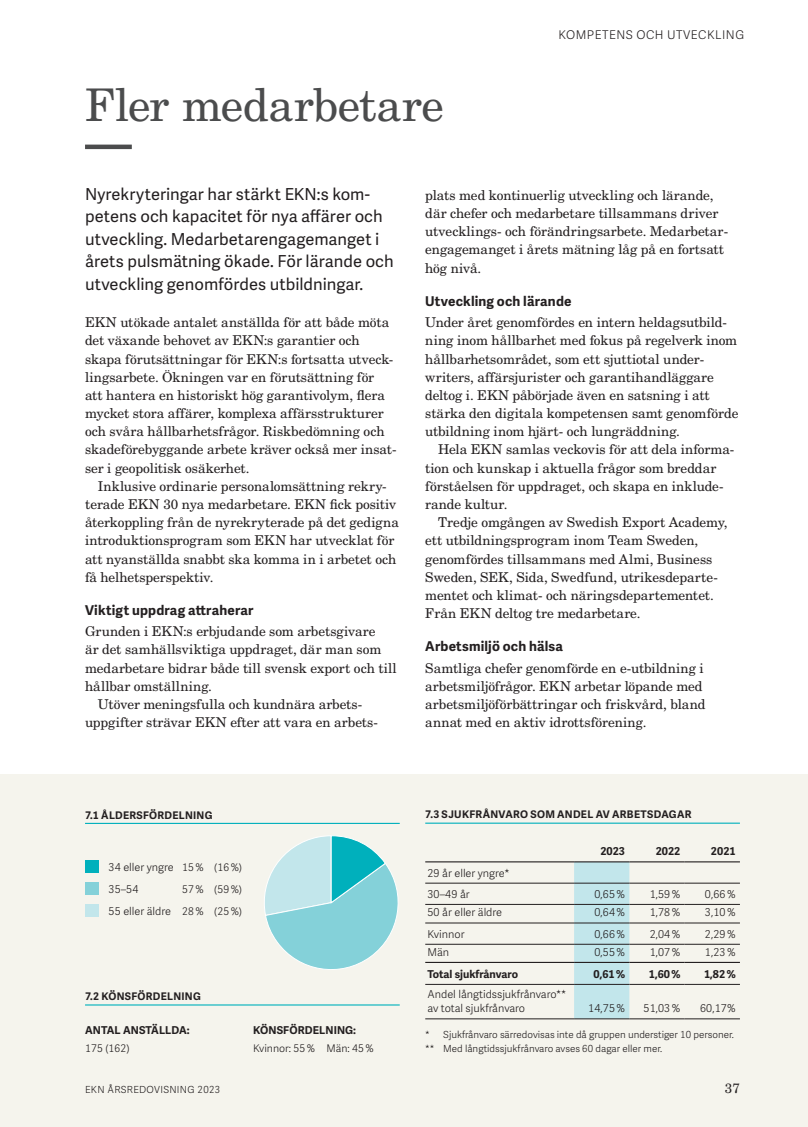
<style>
.page{position:relative;width:808px;height:1127px;background:#fff}
.page>*{position:absolute;margin:0;border:0;box-sizing:border-box;transform-origin:0 0}
.Rubrik{font:45px "New Century Schlbk LT Std";letter-spacing:-.01em;color:#4b4c4d}
.Ingress{font:16.5px/22.5px "Adelle Sans";color:#231f20}
.Brödtext_utan_indrag{font:13.5px/18.1px "New Century Schlbk LT Std";letter-spacing:-.005em;color:#231f20}
.Brödtext_med_indrag{font:13.5px/18.1px "New Century Schlbk LT Std";color:#231f20}
.Mellanrubrik{font:700 13.5px "Adelle Sans";letter-spacing:.01em;color:#231f20}
.t1{font:300 12px "Adelle Sans";letter-spacing:.04em;color:#231f20}
.t2{font:300 10.8px/14px "Adelle Sans";color:#231f20}
.t3{font:700 10.8px "Adelle Sans";color:#231f20}
.t4{font:700 10.5px "Adelle Sans";letter-spacing:.03em;color:#231f20}
.t5{font:300 10.5px "Adelle Sans";color:#231f20}
.t6{font:300 9.75px "Adelle Sans";color:#231f20}
.t7{font:300 9.75px "Adelle Sans";letter-spacing:.03em;color:#231f20}
</style>
<div class="page">
<div style="left:0;top:774px;width:808px;height:353px;background:#f5f4ed"></div>
<div style="left:85px;top:860px;width:14px;height:13px;background:#00b0bc"></div>
<div style="left:85px;top:882px;width:14px;height:13px;background:#84d1d9"></div>
<div style="left:85px;top:904px;width:14px;height:13px;background:#c2e6eb"></div>
<hr style="left:85px;top:823px;width:315px;height:1px;background:#00b0bc">
<svg style="left:264px;top:835px;width:134px;height:135px"></svg>
<hr style="left:85px;top:1004px;width:315px;height:1px;background:#00b0bc">
<hr style="left:425px;top:822px;width:315px;height:2px;background:#00b0bc">
<div style="left:574px;top:862px;width:55px;height:156px;background:#c2e6eb"></div>
<hr style="left:425px;top:1018px;width:149px;height:1px;background:#231f20">
<hr style="left:425px;top:883px;width:149px;height:1px;background:#231f20">
<hr style="left:574px;top:883px;width:55px;height:1px;background:#231f20">
<hr style="left:629px;top:883px;width:56px;height:1px;background:#231f20">
<hr style="left:685px;top:883px;width:55px;height:1px;background:#231f20">
<hr style="left:425px;top:861px;width:149px;height:1px;background:#231f20">
<hr style="left:574px;top:861px;width:55px;height:1px;background:#231f20">
<hr style="left:629px;top:861px;width:56px;height:1px;background:#231f20">
<hr style="left:685px;top:861px;width:55px;height:1px;background:#231f20">
<hr style="left:425px;top:904px;width:149px;height:1px;background:#231f20">
<hr style="left:574px;top:904px;width:55px;height:1px;background:#231f20">
<hr style="left:629px;top:904px;width:56px;height:1px;background:#231f20">
<hr style="left:685px;top:904px;width:55px;height:1px;background:#231f20">
<hr style="left:425px;top:923px;width:149px;height:1px;background:#231f20">
<hr style="left:574px;top:923px;width:55px;height:1px;background:#231f20">
<hr style="left:629px;top:923px;width:56px;height:1px;background:#231f20">
<hr style="left:685px;top:923px;width:55px;height:1px;background:#231f20">
<hr style="left:425px;top:944px;width:149px;height:1px;background:#231f20">
<hr style="left:574px;top:944px;width:55px;height:1px;background:#231f20">
<hr style="left:629px;top:944px;width:56px;height:1px;background:#231f20">
<hr style="left:685px;top:944px;width:55px;height:1px;background:#231f20">
<hr style="left:425px;top:962px;width:149px;height:1px;background:#231f20">
<hr style="left:574px;top:962px;width:55px;height:1px;background:#231f20">
<hr style="left:629px;top:962px;width:56px;height:1px;background:#231f20">
<hr style="left:685px;top:962px;width:55px;height:1px;background:#231f20">
<hr style="left:425px;top:984px;width:149px;height:1px;background:#231f20">
<hr style="left:574px;top:984px;width:55px;height:1px;background:#231f20">
<hr style="left:629px;top:984px;width:56px;height:1px;background:#231f20">
<hr style="left:685px;top:984px;width:55px;height:1px;background:#231f20">
<hr style="left:574px;top:1018px;width:55px;height:1px;background:#231f20">
<hr style="left:629px;top:1018px;width:56px;height:1px;background:#231f20">
<hr style="left:685px;top:1018px;width:55px;height:1px;background:#231f20">
<hr style="left:85px;top:145px;width:47px;height:4px;background:#4b4c4d">
<h1 class="Rubrik" style="left:85px;top:77px;width:361px">Fler medarbetare</h1>
<p class="t1" style="left:558px;top:28px;width:187px">KOMPETENS OCH UTVECKLING</p>
<p class="Ingress" style="left:85px;top:183px;width:310px">Nyrekryteringar har stärkt EKN:s kom&shy;petens och kapacitet för nya affärer och utveckling. Medarbetarengagemanget i årets pulsmätning ökade. För lärande och utveckling genomfördes utbildningar.</p>
<p class="Brödtext_utan_indrag" style="left:85px;top:313px;width:313px">EKN utökade antalet anställda för att både möta det växande behovet av EKN:s garantier och skapa förutsättningar för EKN:s fortsatta utveck&shy;lingsarbete. Ökningen var en förutsättning för<br>att hantera en historiskt hög garantivolym, flera mycket stora affärer, komplexa affärsstrukturer och svåra hållbarhetsfrågor. Riskbedömning och skadeförebyggande arbete kräver också mer insat&shy;ser i geopolitisk osäkerhet.</p>
<p class="Brödtext_med_indrag" style="left:85px;top:477px;width:315px;text-indent:13px">Inklusive ordinarie personalomsättning rekry&shy;terade EKN 30 nya medarbetare. EKN fick positiv återkoppling från de nyrekryterade på det gedigna introduktionsprogram som EKN har utvecklat för att nyanställda snabbt ska komma in i arbetet och få helhetsperspektiv.</p>
<p class="Mellanrubrik" style="left:85px;top:602px;width:170px">Viktigt uppdrag attraherar</p>
<p class="Brödtext_utan_indrag" style="left:85px;top:622px;width:313px">Grunden i EKN:s erbjudande som arbetsgivare<br>är det samhällsviktiga uppdraget, där man som medarbetare bidrar både till svensk export och till hållbar omställning.</p>
<p class="Brödtext_med_indrag" style="left:85px;top:695px;width:294px;text-align:center">Utöver meningsfulla och kundnära arbets&shy;uppgifter strävar EKN efter att vara en arbets-</p>
<p class="Brödtext_med_indrag" style="left:425px;top:186px;width:303px">plats med kontinuerlig utveckling och lärande, där chefer och medarbetare tillsammans driver utvecklings- och förändringsarbete. Medarbetar&shy;engagemanget i årets mätning låg på en fortsatt hög nivå.</p>
<p class="Mellanrubrik" style="left:425px;top:293px;width:148px">Utveckling och lärande</p>
<p class="Brödtext_utan_indrag" style="left:425px;top:313px;width:315px">Under året genomfördes en intern heldagsutbild&shy;ning inom hållbarhet med fokus på regelverk inom hållbarhetsområdet, som ett sjuttiotal under&shy;writers, affärsjurister och garantihandläggare deltog i. EKN påbörjade även en satsning i att stärka den digitala kompetensen samt genomförde utbildning inom hjärt- och lungräddning.</p>
<p class="Brödtext_med_indrag" style="left:425px;top:440px;width:311px;text-indent:13px">Hela EKN samlas veckovis för att dela informa&shy;tion och kunskap i aktuella frågor som breddar förståelsen för uppdraget, och skapa en inklude&shy;rande kultur.</p>
<p class="Brödtext_med_indrag" style="left:425px;top:513px;width:304px;text-indent:13px">Tredje omgången av Swedish Export Academy, ett utbildningsprogram inom Team Sweden, genomfördes tillsammans med Almi, Business Sweden, SEK, Sida, Swedfund, utrikesdeparte&shy;mentet och klimat- och näringsdepartementet.<br>Från EKN deltog tre medarbetare.</p>
<p class="Mellanrubrik" style="left:425px;top:638px;width:139px">Arbetsmiljö och hälsa</p>
<p class="Brödtext_utan_indrag" style="left:425px;top:659px;width:282px">Samtliga chefer genomförde en e-utbildning i arbetsmiljöfrågor. EKN arbetar löpande med arbetsmiljöförbättringar och friskvård, bland annat med en aktiv idrottsförening.</p>
<p class="t4" style="left:85px;top:808px;width:129px">7.1 ÅLDERSFÖRDELNING</p>
<p class="t2" style="left:108px;top:860px;width:67px">34 eller yngre</p>
<p class="t5" style="left:182px;top:861px;width:23px">15 %</p>
<p class="t5" style="left:214px;top:861px;width:29px">(16 %)</p>
<p class="t2" style="left:108px;top:882px;width:32px">35–54</p>
<p class="t5" style="left:182px;top:883px;width:23px">57 %</p>
<p class="t5" style="left:214px;top:883px;width:29px">(59 %)</p>
<p class="t2" style="left:108px;top:904px;width:64px">55 eller äldre</p>
<p class="t5" style="left:182px;top:905px;width:23px">28 %</p>
<p class="t5" style="left:214px;top:905px;width:29px">(25 %)</p>
<p class="t4" style="left:85px;top:990px;width:117px">7.2 KÖNSFÖRDELNING</p>
<p class="t3" style="left:85px;top:1024px;width:106px">ANTAL ANSTÄLLDA:</p>
<p class="t5" style="left:85px;top:1042px;width:46px">175 (162)</p>
<p class="t3" style="left:253px;top:1024px;width:105px">KÖNSFÖRDELNING:</p>
<p class="t5" style="left:253px;top:1042px;width:122px">Kvinnor: 55 % Män: 45 %</p>
<p class="t4" style="left:425px;top:808px;width:268px">7.3 SJUKFRÅNVARO SOM ANDEL AV ARBETSDAGAR</p>
<p class="t3" style="left:600px;top:844px;width:26px">2023</p>
<p class="t3" style="left:656px;top:844px;width:26px">2022</p>
<p class="t3" style="left:711px;top:844px;width:26px">2021</p>
<p class="t2" style="left:427px;top:866px;width:83px">29 år eller yngre*</p>
<p class="t2" style="left:427px;top:887px;width:44px">30–49 år</p>
<p class="t2" style="left:594px;top:887px;width:32px">0,65 %</p>
<p class="t2" style="left:650px;top:887px;width:32px">1,59 %</p>
<p class="t2" style="left:705px;top:887px;width:32px">0,66 %</p>
<p class="t2" style="left:427px;top:906px;width:76px">50 år eller äldre</p>
<p class="t2" style="left:594px;top:906px;width:32px">0,64 %</p>
<p class="t2" style="left:650px;top:906px;width:32px">1,78 %</p>
<p class="t2" style="left:705px;top:906px;width:32px">3,10 %</p>
<p class="t2" style="left:427px;top:927px;width:39px">Kvinnor</p>
<p class="t2" style="left:594px;top:927px;width:32px">0,66 %</p>
<p class="t2" style="left:650px;top:927px;width:32px">2,04 %</p>
<p class="t2" style="left:705px;top:927px;width:32px">2,29 %</p>
<p class="t2" style="left:427px;top:945px;width:23px">Män</p>
<p class="t2" style="left:594px;top:945px;width:32px">0,55 %</p>
<p class="t2" style="left:650px;top:945px;width:32px">1,07 %</p>
<p class="t2" style="left:705px;top:945px;width:32px">1,23 %</p>
<p class="t3" style="left:427px;top:967px;width:92px">Total sjukfrånvaro</p>
<p class="t3" style="left:593px;top:967px;width:33px">0,61 %</p>
<p class="t3" style="left:649px;top:967px;width:33px">1,60 %</p>
<p class="t3" style="left:704px;top:967px;width:33px">1,82 %</p>
<p class="t2" style="left:427px;top:988px;width:140px">Andel långtidssjukfrånvaro** av total sjukfrånvaro</p>
<p class="t2" style="left:588px;top:1002px;width:38px">14,75 %</p>
<p class="t2" style="left:643px;top:1002px;width:38px">51,03 %</p>
<p class="t2" style="left:700px;top:1002px;width:37px">60,17%</p>
<p class="t6" style="left:425px;top:1029px;width:310px">* Sjukfrånvaro särredovisas inte då gruppen understiger 10 personer.</p>
<p class="t6" style="left:425px;top:1043px;width:238px">** Med långtidssjukfrånvaro avses 60 dagar eller mer.</p>
<p class="t7" style="left:85px;top:1084px;width:137px">EKN ÅRSREDOVISNING 2023</p>
<p class="Brödtext_utan_indrag" style="left:725px;top:1079px;width:17px">37</p>
</div>
